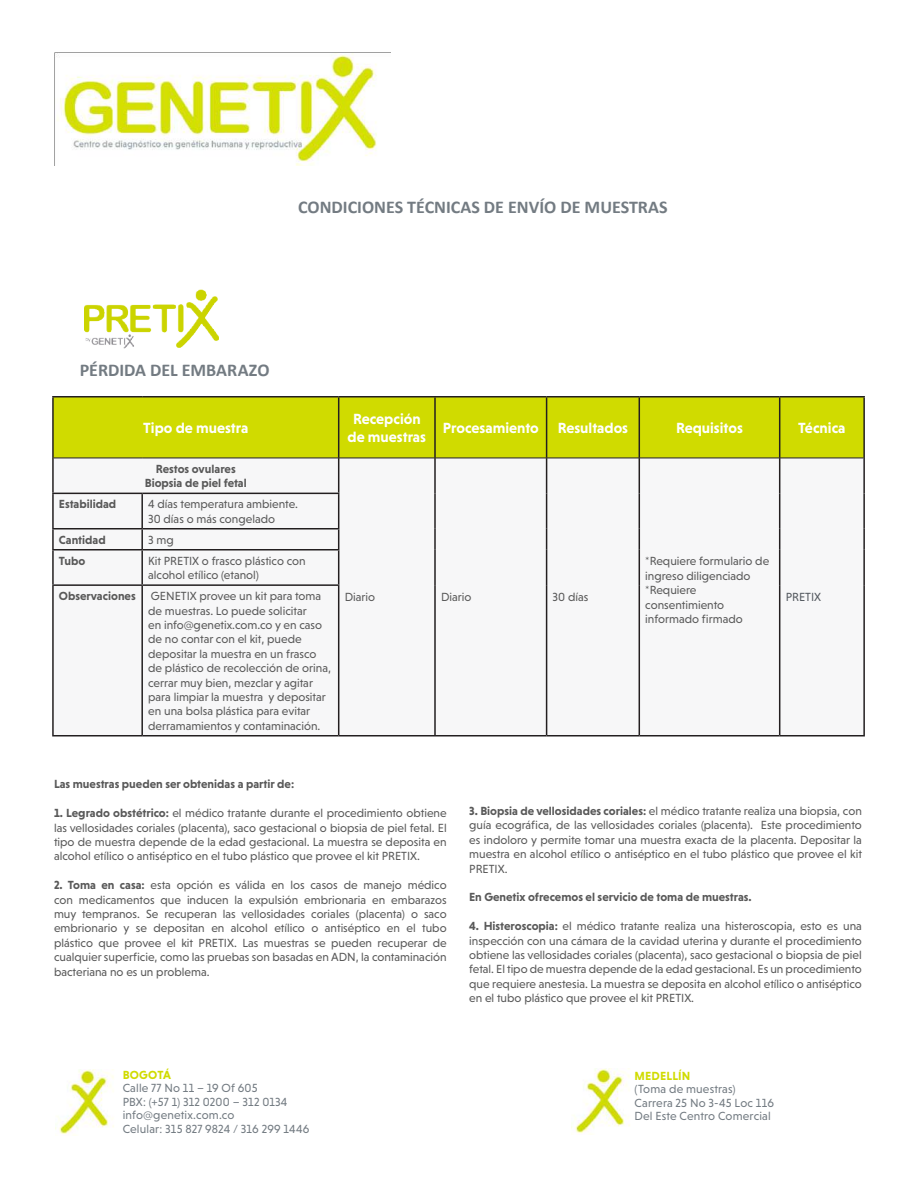
<style>
.page{position:relative;width:918px;height:1188px;background:#fff}
.page>*{position:absolute;margin:0;border:0;box-sizing:border-box;transform-origin:0 0}
.t1{font:700 18px "Calibri";color:#737b82}
.t2{font:700 15px/18px "Niveau Grotesk";color:#fff;text-align:center}
.t3{font:12px/14.4px "Niveau Grotesk";color:#595959}
.t4{font:700 12px/14.4px "Niveau Grotesk";color:#595959;text-align:center}
.t5{font:12px/13.5px "Niveau Grotesk";letter-spacing:.015em;color:#737b82}
.t6{font:700 12px "Niveau Grotesk";letter-spacing:.015em;color:#d0db00}
.t7{font:12px "Niveau Grotesk";color:#54595f}
.s1{font-weight:700}
</style>
<div class="page">
<div style="left:54px;top:398px;width:809px;height:60px;background:#d0db00"></div>
<svg style="left:53px;top:459px;width:728px;height:276px"></svg>
<hr style="left:338px;top:397px;width:1px;height:61px;background:#231f20">
<hr style="left:434px;top:397px;width:2px;height:61px;background:#231f20">
<hr style="left:546px;top:397px;width:1px;height:61px;background:#231f20">
<hr style="left:639px;top:397px;width:1px;height:61px;background:#231f20">
<hr style="left:779px;top:397px;width:1px;height:61px;background:#231f20">
<hr style="left:338px;top:458px;width:1px;height:35px;background:#231f20">
<hr style="left:434px;top:458px;width:2px;height:35px;background:#231f20">
<hr style="left:546px;top:458px;width:1px;height:35px;background:#231f20">
<hr style="left:639px;top:458px;width:1px;height:35px;background:#231f20">
<hr style="left:779px;top:458px;width:1px;height:35px;background:#231f20">
<hr style="left:52px;top:493px;width:90px;height:1px;background:#231f20">
<hr style="left:142px;top:493px;width:197px;height:1px;background:#231f20">
<hr style="left:141px;top:494px;width:2px;height:34px;background:#231f20">
<hr style="left:338px;top:494px;width:1px;height:34px;background:#231f20">
<hr style="left:434px;top:493px;width:2px;height:36px;background:#231f20">
<hr style="left:546px;top:493px;width:1px;height:36px;background:#231f20">
<hr style="left:639px;top:493px;width:1px;height:36px;background:#231f20">
<hr style="left:779px;top:493px;width:1px;height:36px;background:#231f20">
<hr style="left:52px;top:528px;width:90px;height:2px;background:#231f20">
<hr style="left:142px;top:528px;width:197px;height:2px;background:#231f20">
<svg style="left:141px;top:530px;width:2px;height:19px"></svg>
<svg style="left:338px;top:530px;width:1px;height:19px"></svg>
<hr style="left:434px;top:529px;width:2px;height:21px;background:#231f20">
<svg style="left:546px;top:529px;width:1px;height:21px"></svg>
<svg style="left:639px;top:529px;width:1px;height:21px"></svg>
<svg style="left:779px;top:529px;width:1px;height:21px"></svg>
<hr style="left:52px;top:549px;width:90px;height:1px;background:#231f20">
<hr style="left:142px;top:549px;width:197px;height:1px;background:#231f20">
<hr style="left:141px;top:551px;width:2px;height:33px;background:#231f20">
<hr style="left:338px;top:551px;width:1px;height:33px;background:#231f20">
<hr style="left:434px;top:550px;width:2px;height:35px;background:#231f20">
<hr style="left:546px;top:550px;width:1px;height:35px;background:#231f20">
<hr style="left:639px;top:550px;width:1px;height:35px;background:#231f20">
<hr style="left:779px;top:550px;width:1px;height:35px;background:#231f20">
<hr style="left:52px;top:584px;width:90px;height:2px;background:#231f20">
<hr style="left:142px;top:584px;width:197px;height:2px;background:#231f20">
<hr style="left:141px;top:586px;width:2px;height:149px;background:#231f20">
<hr style="left:338px;top:586px;width:1px;height:149px;background:#231f20">
<hr style="left:434px;top:585px;width:2px;height:150px;background:#231f20">
<hr style="left:546px;top:585px;width:1px;height:150px;background:#231f20">
<hr style="left:639px;top:585px;width:1px;height:150px;background:#231f20">
<hr style="left:779px;top:585px;width:1px;height:150px;background:#231f20">
<hr style="left:54px;top:458px;width:88px;height:1px;background:#231f20">
<hr style="left:142px;top:458px;width:197px;height:1px;background:#231f20">
<hr style="left:339px;top:458px;width:96px;height:1px;background:#231f20">
<hr style="left:435px;top:458px;width:112px;height:1px;background:#231f20">
<hr style="left:547px;top:458px;width:92px;height:1px;background:#231f20">
<hr style="left:639px;top:458px;width:141px;height:1px;background:#231f20">
<hr style="left:780px;top:458px;width:83px;height:1px;background:#231f20">
<hr style="left:52px;top:396px;width:90px;height:2px;background:#231f20">
<hr style="left:52px;top:397px;width:2px;height:61px;background:#231f20">
<hr style="left:142px;top:396px;width:197px;height:2px;background:#231f20">
<hr style="left:339px;top:396px;width:96px;height:2px;background:#231f20">
<hr style="left:435px;top:396px;width:112px;height:2px;background:#231f20">
<hr style="left:547px;top:396px;width:92px;height:2px;background:#231f20">
<hr style="left:639px;top:396px;width:141px;height:2px;background:#231f20">
<hr style="left:780px;top:396px;width:85px;height:2px;background:#231f20">
<hr style="left:863px;top:397px;width:2px;height:61px;background:#231f20">
<hr style="left:52px;top:458px;width:2px;height:35px;background:#231f20">
<hr style="left:863px;top:458px;width:2px;height:35px;background:#231f20">
<hr style="left:863px;top:493px;width:2px;height:36px;background:#231f20">
<hr style="left:863px;top:529px;width:2px;height:21px;background:#231f20">
<hr style="left:863px;top:550px;width:2px;height:35px;background:#231f20">
<hr style="left:863px;top:585px;width:2px;height:150px;background:#231f20">
<hr style="left:339px;top:735px;width:96px;height:1px;background:#231f20">
<hr style="left:435px;top:735px;width:112px;height:1px;background:#231f20">
<hr style="left:547px;top:735px;width:92px;height:1px;background:#231f20">
<hr style="left:639px;top:735px;width:141px;height:1px;background:#231f20">
<hr style="left:780px;top:735px;width:85px;height:1px;background:#231f20">
<hr style="left:52px;top:494px;width:2px;height:34px;background:#231f20">
<svg style="left:52px;top:530px;width:2px;height:19px"></svg>
<hr style="left:52px;top:551px;width:2px;height:33px;background:#231f20">
<hr style="left:52px;top:586px;width:2px;height:149px;background:#231f20">
<hr style="left:52px;top:735px;width:90px;height:1px;background:#231f20">
<hr style="left:142px;top:735px;width:197px;height:1px;background:#231f20">
<img style="left:54px;top:52px;width:337px;height:114px">
<img style="left:573px;top:1068px;width:57px;height:65px">
<img style="left:57px;top:1070px;width:57px;height:66px">
<img style="left:84px;top:289px;width:135px;height:60px">
<h1 class="t1" style="left:298px;top:195px;width:371px">CONDICIONES TÉCNICAS DE ENVÍO DE MUESTRAS</h1>
<h1 class="t1" style="left:80px;top:357px;width:191px">PÉRDIDA DEL EMBARAZO</h1>
<p class="t2" style="left:143px;top:419px;width:107px">Tipo de muestra</p>
<p class="t2" style="left:348px;top:410px;width:80px">Recepción de muestras</p>
<p class="t2" style="left:443px;top:419px;width:98px">Procesamiento</p>
<p class="t2" style="left:558px;top:419px;width:72px">Resultados</p>
<p class="t2" style="left:676px;top:419px;width:68px">Requisitos</p>
<p class="t2" style="left:798px;top:419px;width:49px">Técnica</p>
<p class="t4" style="left:145px;top:462px;width:103px">Restos ovulares<br>Biopsia de piel fetal</p>
<p class="t4" style="left:59px;top:497px;width:59px">Estabilidad</p>
<p class="t3" style="left:148px;top:497px;width:151px">4 días temperatura ambiente.<br>30 días o más congelado</p>
<p class="t4" style="left:59px;top:532px;width:48px">Cantidad</p>
<p class="t3" style="left:148px;top:532px;width:27px">3 mg</p>
<p class="t4" style="left:59px;top:553px;width:28px">Tubo</p>
<p class="t3" style="left:148px;top:553px;width:159px">Kit PRETIX o frasco plástico con alcohol etílico (etanol)</p>
<p class="t4" style="left:59px;top:589px;width:78px">Observaciones</p>
<p class="t3" style="left:148px;top:589px;width:184px">GENETIX provee un kit para toma de muestras. Lo puede solicitar<br>en info@genetix.com.co y en caso de no contar con el kit, puede depositar la muestra en un frasco de plástico de recolección de orina, cerrar muy bien, mezclar y agitar para limpiar la muestra y depositar en una bolsa plástica para evitar derramamientos y contaminación.</p>
<p class="t3" style="left:345px;top:590px;width:32px">Diario</p>
<p class="t3" style="left:441px;top:590px;width:32px">Diario</p>
<p class="t3" style="left:553px;top:590px;width:37px">30 días</p>
<p class="t3" style="left:645px;top:554px;width:125px">*Requiere formulario de ingreso diligenciado *Requiere consentimiento informado firmado</p>
<p class="t7" style="left:786px;top:590px;width:37px">PRETIX</p>
<p class="t4" style="left:54px;top:777px;width:242px">Las muestras pueden ser obtenidas a partir de:</p>
<p class="t3" style="left:54px;top:806px;width:394px;text-align:justify"><span class="s1">1. Legrado obstétrico:</span> el médico tratante durante el procedimiento obtiene las vellosidades coriales (placenta), saco gestacional o biopsia de piel fetal. El tipo de muestra depende de la edad gestacional. La muestra se deposita en alcohol etílico o antiséptico en el tubo plástico que provee el kit PRETIX.</p>
<p class="t3" style="left:54px;top:878px;width:394px;text-align:justify"><span class="s1">2. Toma en casa:</span> esta opción es válida en los casos de manejo médico con medicamentos que inducen la expulsión embrionaria en embarazos muy tempranos. Se recuperan las vellosidades coriales (placenta) o saco embrionario y se depositan en alcohol etílico o antiséptico en el tubo plástico que provee el kit PRETIX. Las muestras se pueden recuperar de cualquier superficie, como las pruebas son basadas en ADN, la contaminación bacteriana no es un problema.</p>
<p class="t3" style="left:469px;top:804px;width:394px;text-align:justify"><span class="s1">3. Biopsia de vellosidades coriales:</span> el médico tratante realiza una biopsia, con guía ecográfica, de las vellosidades coriales (placenta). Este procedimiento es indoloro y permite tomar una muestra exacta de la placenta. Depositar la muestra en alcohol etílico o antiséptico en el tubo plástico que provee el kit PRETIX.</p>
<p class="t4" style="left:469px;top:890px;width:284px">En Genetix ofrecemos el servicio de toma de muestras.</p>
<p class="t3" style="left:469px;top:919px;width:394px;text-align:justify"><span class="s1">4. Histeroscopia:</span> el médico tratante realiza una histeroscopia, esto es una inspección con una cámara de la cavidad uterina y durante el procedimiento obtiene las vellosidades coriales (placenta), saco gestacional o biopsia de piel fetal. El tipo de muestra depende de la edad gestacional. Es un procedimiento que requiere anestesia. La muestra se deposita en alcohol etílico o antiséptico en el tubo plástico que provee el kit PRETIX.</p>
<p class="t6" style="left:123px;top:1068px;width:50px">BOGOTÁ</p>
<p class="t5" style="left:123px;top:1081px;width:188px">Calle 77 No 11 – 19 Of 605<br>PBX: (+57 1) 312 0200 – 312 0134 info@genetix.com.co<br>Celular: 315 827 9824 / 316 299 1446</p>
<p class="t6" style="left:634px;top:1069px;width:57px">MEDELLÍN</p>
<p class="t5" style="left:634px;top:1083px;width:141px">(Toma de muestras)<br>Carrera 25 No 3-45 Loc 116<br>Del Este Centro Comercial</p>
</div>
